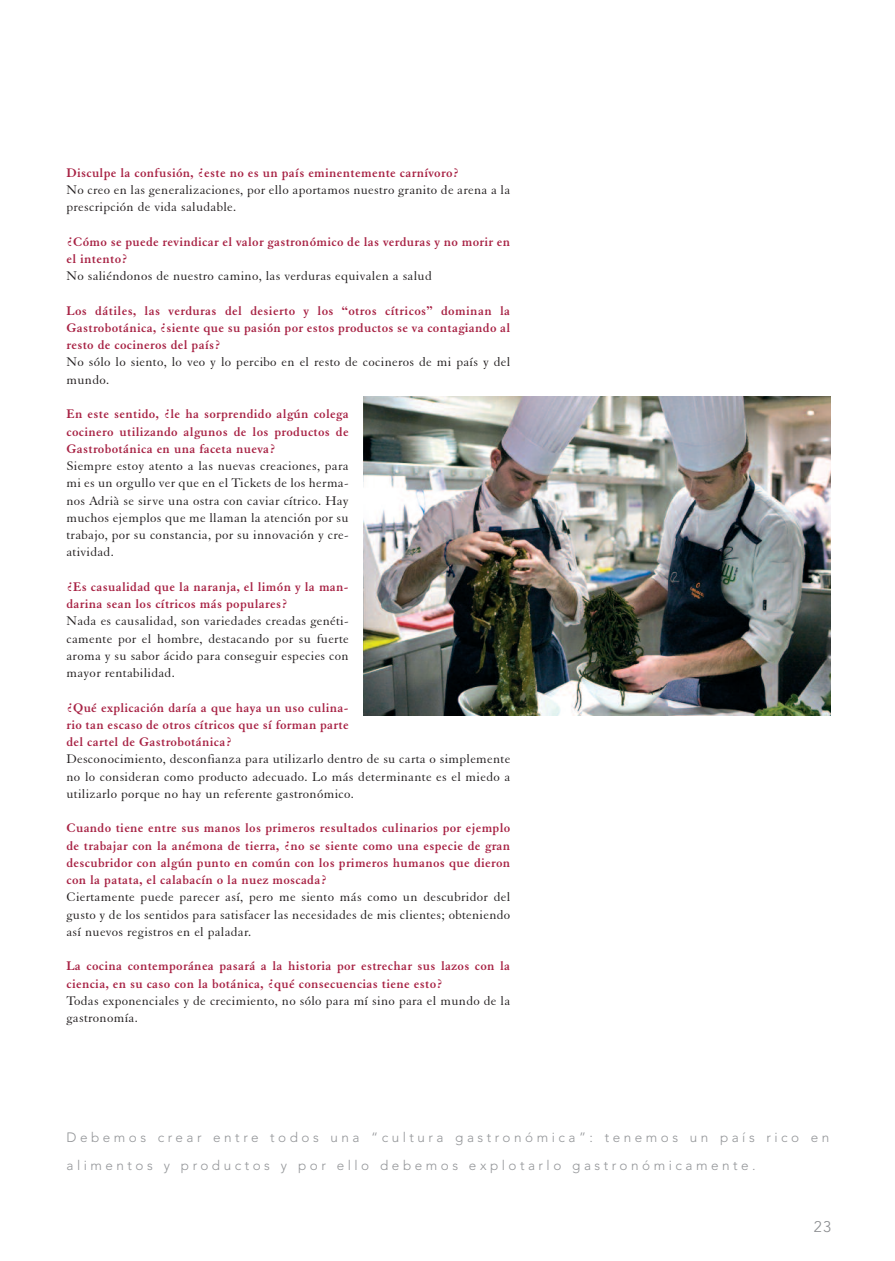
<style>
.page{position:relative;width:895px;height:1261px;background:#fff}
.page>*{position:absolute;margin:0;border:0;box-sizing:border-box;transform-origin:0 0}
.t1{font:300 15.3px "Avenir";color:#8a8c8f}
.t2{font:13.5px/17.2px "Elegant Garamond BT";letter-spacing:.025em;color:#231f20;text-align:justify}
.t3{font:700 13.5px/17.2px "Elegant Garamond BT";letter-spacing:.025em;color:#a72143;text-align:justify}
.t4{font:300 13.5px/27px "Avenir";letter-spacing:.26em;color:#939598}
</style>
<div class="page">
<img style="left:363px;top:396px;width:467px;height:319px">
<p class="t3" style="left:66px;top:165px;width:394px">Disculpe la confusión, ¿este no es un país eminentemente carnívoro?</p>
<p class="t2" style="left:66px;top:182px;width:445px">No creo en las generalizaciones, por ello aportamos nuestro granito de arena a la prescripción de vida saludable.</p>
<p class="t3" style="left:66px;top:234px;width:445px">¿Cómo se puede revindicar el valor gastronómico de las verduras y no morir en el intento?</p>
<p class="t2" style="left:66px;top:269px;width:366px">No saliéndonos de nuestro camino, las verduras equivalen a salud</p>
<p class="t3" style="left:66px;top:303px;width:445px">Los dátiles, las verduras del desierto y los “otros cítricos” dominan la Gastrobotánica, ¿siente que su pasión por estos productos se va contagiando al resto de cocineros del país?</p>
<p class="t2" style="left:66px;top:355px;width:445px">No sólo lo siento, lo veo y lo percibo en el resto de cocineros de mi país y del mundo.</p>
<p class="t3" style="left:66px;top:407px;width:283px">En este sentido, ¿le ha sorprendido algún colega cocinero utilizando algunos de los productos de Gastrobotánica en una faceta nueva?</p>
<p class="t2" style="left:66px;top:458px;width:283px">Siempre estoy atento a las nuevas creaciones, para mi es un orgullo ver que en el Tickets de los herma&shy;nos Adrià se sirve una ostra con caviar cítrico. Hay muchos ejemplos que me llaman la atención por su trabajo, por su constancia, por su innovación y cre&shy;atividad.</p>
<p class="t3" style="left:66px;top:579px;width:283px">¿Es casualidad que la naranja, el limón y la man&shy;darina sean los cítricos más populares?</p>
<p class="t2" style="left:66px;top:614px;width:283px">Nada es causalidad, son variedades creadas genéti&shy;camente por el hombre, destacando por su fuerte aroma y su sabor ácido para conseguir especies con mayor rentabilidad.</p>
<p class="t3" style="left:66px;top:700px;width:283px">¿Qué explicación daría a que haya un uso culina&shy;rio tan escaso de otros cítricos que sí forman parte del cartel de Gastrobotánica?</p>
<p class="t2" style="left:66px;top:752px;width:445px">Desconocimiento, desconfianza para utilizarlo dentro de su carta o simplemente no lo consideran como producto adecuado. Lo más determinante es el miedo a utilizarlo porque no hay un referente gastronómico.</p>
<p class="t3" style="left:66px;top:821px;width:445px">Cuando tiene entre sus manos los primeros resultados culinarios por ejemplo de trabajar con la anémona de tierra, ¿no se siente como una especie de gran descubridor con algún punto en común con los primeros humanos que dieron con la patata, el calabacín o la nuez moscada?</p>
<p class="t2" style="left:66px;top:890px;width:445px">Ciertamente puede parecer así, pero me siento más como un descubridor del gusto y de los sentidos para satisfacer las necesidades de mis clientes; obteniendo así nuevos registros en el paladar.</p>
<p class="t3" style="left:66px;top:959px;width:445px">La cocina contemporánea pasará a la historia por estrechar sus lazos con la ciencia, en su caso con la botánica, ¿qué consecuencias tiene esto?</p>
<p class="t2" style="left:66px;top:993px;width:445px">Todas exponenciales y de crecimiento, no sólo para mí sino para el mundo de la gastronomía.</p>
<p class="t4" style="left:66px;top:1125px;width:764px">Debemos crear entre todos una “cultura gastronómica”: tenemos un país rico en alimentos y productos y por ello debemos explotarlo gastronómicamente.</p>
<p class="t1" style="left:813px;top:1220px;width:19px">23</p>
</div>
